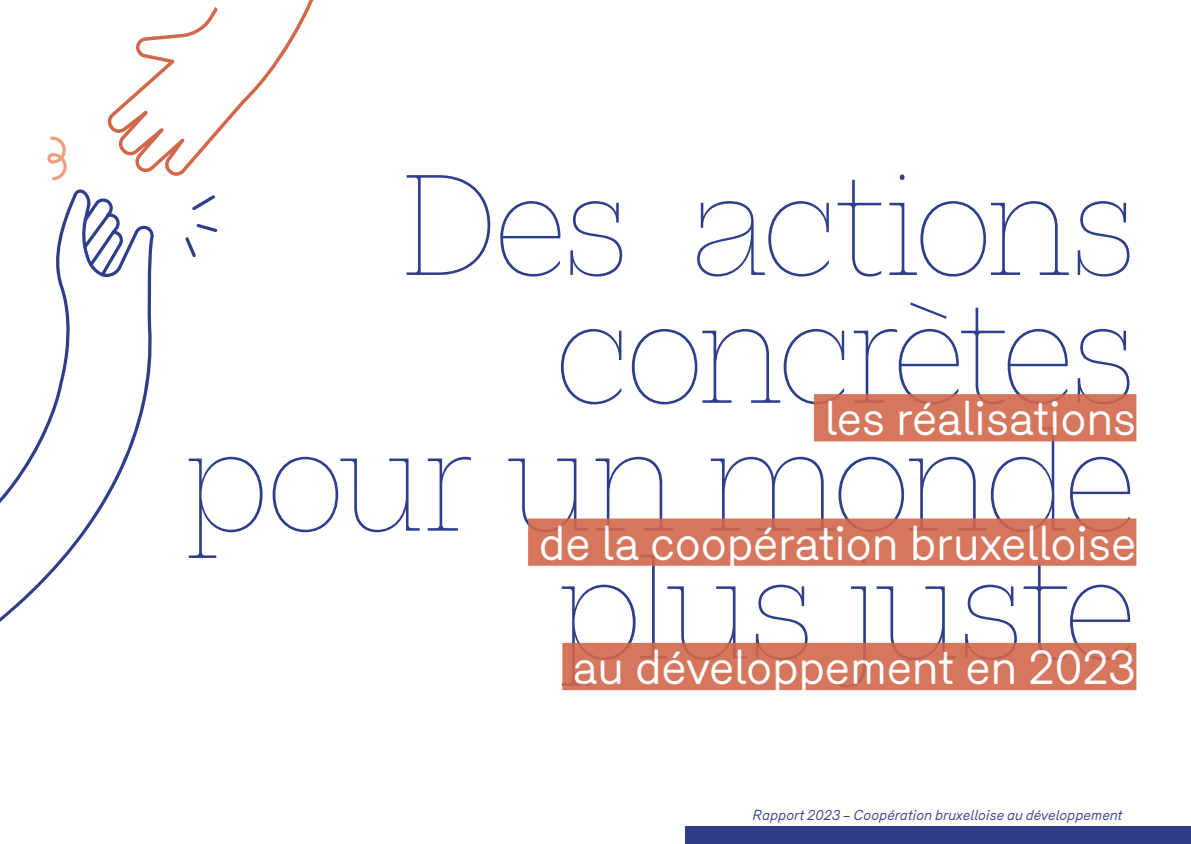
<style>
.page{position:relative;width:1191px;height:844px;background:#fff}
.page>*{position:absolute;margin:0;border:0;box-sizing:border-box;transform-origin:0 0}
.t1{font:100 133px/127.8px "Elizeth";letter-spacing:-.04em;color:#2f3e8b;text-align:right}
.t2{font:47.25px "Mercury";letter-spacing:-.01em;color:#fff}
.t3{font:italic 14px "Merkury";letter-spacing:.01em;color:#2f3e8b}
</style>
<div class="page">
<svg style="left:47px;top:136px;width:20px;height:44px"></svg>
<svg style="left:0;top:189px;width:154px;height:433px"></svg>
<svg style="left:185px;top:224px;width:32px;height:33px"></svg>
<svg style="left:192px;top:195px;width:23px;height:15px"></svg>
<svg style="left:107px;top:0;width:207px;height:176px"></svg>
<svg style="left:208px;top:0;width:31px;height:15px"></svg>
<svg style="left:81px;top:213px;width:34px;height:63px"></svg>
<div style="left:685px;top:826px;width:96px;height:17px;background:#2f3e8b"></div>
<div style="left:1029px;top:826px;width:83px;height:17px;background:#2f3e8b"></div>
<div style="left:781px;top:826px;width:83px;height:17px;background:#2f3e8b"></div>
<div style="left:1112px;top:826px;width:79px;height:17px;background:#2f3e8b"></div>
<div style="left:864px;top:826px;width:83px;height:17px;background:#2f3e8b"></div>
<div style="left:947px;top:826px;width:82px;height:17px;background:#2f3e8b"></div>
<div style="left:814px;top:394px;width:322px;height:47px;background:#d5765d"></div>
<div style="left:528px;top:518px;width:608px;height:47px;background:#d5765d"></div>
<div style="left:562px;top:642px;width:574px;height:48px;background:#d5765d"></div>
<p class="t1" style="left:402px;top:156px;width:736px">Des actions concrètes</p>
<p class="t1" style="left:186px;top:411px;width:952px">pour un monde plus juste</p>
<p class="t2" style="left:824px;top:391px;width:313px">les réalisations</p>
<p class="t2" style="left:539px;top:515px;width:599px">de la coopération bruxelloise</p>
<p class="t2" style="left:573px;top:640px;width:564px">au développement en 2023</p>
<p class="t3" style="left:753px;top:804px;width:372px">Rapport 2023 – Coopération bruxelloise au développement</p>
</div>
